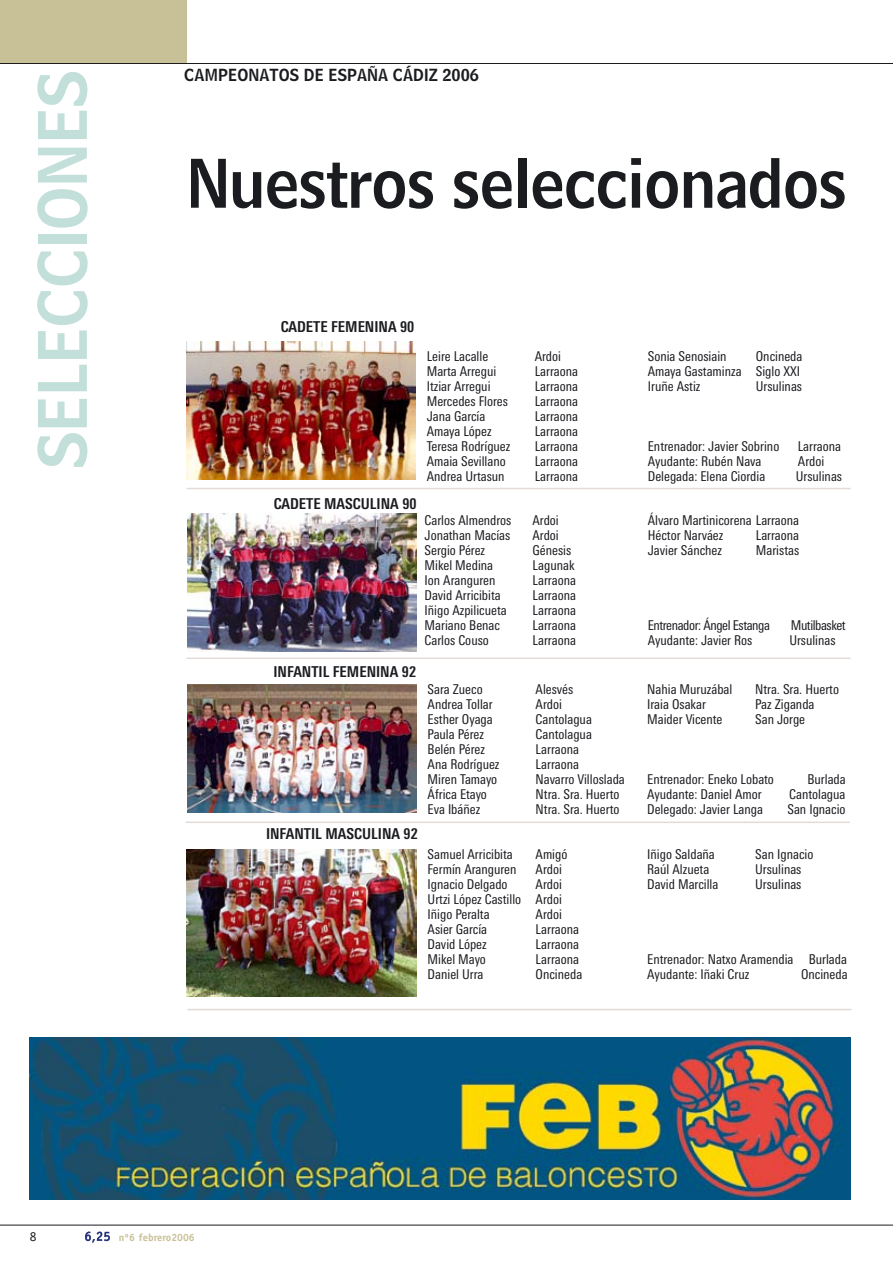
<style>
.page{position:relative;width:893px;height:1263px;background:#fff}
.page>*{position:absolute;margin:0;border:0;box-sizing:border-box;transform-origin:0 0}
.t1{font:66px "Bell Centennial BT Name And Number";letter-spacing:-.02em;color:#1b1c20}
.t2{font:66px "Bell Centennial BT Name And Number";letter-spacing:-.01em;color:#c3dfd9}
.t3{font:16.5px "Bell Centennial BT Name And Number";color:#1b1c20}
.t4{font:700 condensed 15px "Linotype Univers";color:#1b1c20}
.t5{font:condensed 13.5px/15px "Linotype Univers";color:#1b1c20}
.t6{font:condensed 13.5px "Linotype Univers";letter-spacing:-.03em;color:#1b1c20}
.t7{font:700 10.5px "Officina Sans";color:#c8c198}
</style>
<div class="page">
<div style="left:0;top:0;width:187px;height:64px;background:#c8c198"></div>
<hr style="left:0;top:63px;width:893px;height:1px;background:#1b1c20">
<hr style="left:0;top:1225px;width:893px;height:1px;background:#1b1c20">
<svg style="left:85px;top:1231px;width:25px;height:12px"></svg>
<img style="left:29px;top:1037px;width:822px;height:162px">
<img style="left:187px;top:342px;width:229px;height:138px">
<img style="left:187px;top:514px;width:229px;height:137px">
<img style="left:187px;top:685px;width:229px;height:127px">
<img style="left:186px;top:849px;width:230px;height:147px">
<hr style="left:186px;top:488px;width:665px;height:1px;background:#e2dbd8">
<hr style="left:186px;top:657px;width:665px;height:2px;background:#e2dbd8">
<hr style="left:186px;top:821px;width:664px;height:2px;background:#e2dbd8">
<hr style="left:187px;top:1009px;width:664px;height:1px;background:#e2dbd8">
<h1 class="t2" style="left:20px;top:469px;width:400px;rotate:-90deg">SELECCIONES</h1>
<p class="t3" style="left:184px;top:65px;width:296px">CAMPEONATOS DE ESPAÑA CÁDIZ 2006</p>
<h1 class="t1" style="left:186px;top:141px;width:662px">Nuestros seleccionados</h1>
<p class="t4" style="left:281px;top:318px;width:135px">CADETE FEMENINA 90</p>
<p class="t5" style="left:648px;top:349px;width:156px;text-indent:108px">Oncineda<br>Amaya Gastaminza Siglo XXI<br>Iruñe Astiz</p>
<p class="t5" style="left:648px;top:349px;width:80px">Sonia Senosiain</p>
<p class="t5" style="left:427px;top:349px;width:63px">Leire Lacalle</p>
<p class="t5" style="left:535px;top:349px;width:28px">Ardoi</p>
<p class="t5" style="left:427px;top:364px;width:71px">Marta Arregui</p>
<p class="t5" style="left:535px;top:364px;width:45px">Larraona</p>
<p class="t5" style="left:427px;top:379px;width:65px">Itziar Arregui</p>
<p class="t5" style="left:535px;top:379px;width:45px">Larraona</p>
<p class="t5" style="left:427px;top:394px;width:83px">Mercedes Flores</p>
<p class="t5" style="left:535px;top:394px;width:45px">Larraona</p>
<p class="t5" style="left:427px;top:409px;width:60px">Jana García</p>
<p class="t5" style="left:535px;top:409px;width:45px">Larraona</p>
<p class="t5" style="left:427px;top:424px;width:66px">Amaya López</p>
<p class="t5" style="left:535px;top:424px;width:45px">Larraona</p>
<p class="t5" style="left:427px;top:439px;width:85px">Teresa Rodríguez</p>
<p class="t5" style="left:535px;top:439px;width:45px">Larraona</p>
<p class="t5" style="left:427px;top:454px;width:81px">Amaia Sevillano</p>
<p class="t5" style="left:535px;top:454px;width:45px">Larraona</p>
<p class="t5" style="left:427px;top:469px;width:79px">Andrea Urtasun</p>
<p class="t5" style="left:535px;top:469px;width:45px">Larraona</p>
<p class="t5" style="left:756px;top:379px;width:48px">Ursulinas</p>
<p class="t5" style="left:648px;top:439px;width:133px">Entrenador: Javier Sobrino</p>
<p class="t5" style="left:798px;top:439px;width:45px">Larraona</p>
<p class="t5" style="left:648px;top:454px;width:115px">Ayudante: Rubén Nava</p>
<p class="t5" style="left:798px;top:454px;width:28px">Ardoi</p>
<p class="t5" style="left:648px;top:469px;width:119px">Delegada: Elena Ciordia</p>
<p class="t5" style="left:796px;top:469px;width:48px">Ursulinas</p>
<p class="t4" style="left:274px;top:495px;width:144px">CADETE MASCULINA 90</p>
<p class="t4" style="left:273px;top:663px;width:144px">INFANTIL FEMENINA 92</p>
<p class="t5" style="left:425px;top:513px;width:88px">Carlos Almendros</p>
<p class="t5" style="left:533px;top:513px;width:28px">Ardoi</p>
<p class="t5" style="left:425px;top:528px;width:87px">Jonathan Macías</p>
<p class="t5" style="left:533px;top:528px;width:28px">Ardoi</p>
<p class="t5" style="left:425px;top:543px;width:62px">Sergio Pérez</p>
<p class="t5" style="left:533px;top:543px;width:40px">Génesis</p>
<p class="t5" style="left:425px;top:558px;width:70px">Mikel Medina</p>
<p class="t5" style="left:533px;top:558px;width:43px">Lagunak</p>
<p class="t5" style="left:425px;top:573px;width:72px">Ion Aranguren</p>
<p class="t5" style="left:533px;top:573px;width:45px">Larraona</p>
<p class="t5" style="left:425px;top:588px;width:78px">David Arricibita</p>
<p class="t5" style="left:533px;top:588px;width:45px">Larraona</p>
<p class="t5" style="left:425px;top:603px;width:84px">Iñigo Azpilicueta</p>
<p class="t5" style="left:533px;top:603px;width:45px">Larraona</p>
<p class="t5" style="left:425px;top:618px;width:77px">Mariano Benac</p>
<p class="t5" style="left:533px;top:618px;width:45px">Larraona</p>
<p class="t5" style="left:425px;top:633px;width:66px">Carlos Couso</p>
<p class="t5" style="left:533px;top:633px;width:45px">Larraona</p>
<p class="t5" style="left:428px;top:682px;width:57px">Sara Zueco</p>
<p class="t5" style="left:536px;top:682px;width:39px">Alesvés</p>
<p class="t5" style="left:428px;top:697px;width:67px">Andrea Tollar</p>
<p class="t5" style="left:536px;top:697px;width:28px">Ardoi</p>
<p class="t5" style="left:428px;top:712px;width:67px">Esther Oyaga</p>
<p class="t5" style="left:536px;top:712px;width:58px">Cantolagua</p>
<p class="t5" style="left:428px;top:727px;width:58px">Paula Pérez</p>
<p class="t5" style="left:536px;top:727px;width:58px">Cantolagua</p>
<p class="t5" style="left:428px;top:742px;width:59px">Belén Pérez</p>
<p class="t5" style="left:536px;top:742px;width:45px">Larraona</p>
<p class="t5" style="left:428px;top:757px;width:73px">Ana Rodríguez</p>
<p class="t5" style="left:536px;top:757px;width:45px">Larraona</p>
<p class="t5" style="left:428px;top:772px;width:71px">Miren Tamayo</p>
<p class="t5" style="left:536px;top:772px;width:91px">Navarro Villoslada</p>
<p class="t5" style="left:428px;top:787px;width:61px">África Etayo</p>
<p class="t5" style="left:536px;top:787px;width:85px">Ntra. Sra. Huerto</p>
<p class="t5" style="left:428px;top:802px;width:54px">Eva Ibáñez</p>
<p class="t5" style="left:536px;top:802px;width:85px">Ntra. Sra. Huerto</p>
<p class="t4" style="left:266px;top:825px;width:153px">INFANTIL MASCULINA 92</p>
<p class="t5" style="left:428px;top:846px;width:87px">Samuel Arricibita</p>
<p class="t5" style="left:536px;top:846px;width:33px">Amigó</p>
<p class="t5" style="left:428px;top:861px;width:90px">Fermín Aranguren</p>
<p class="t5" style="left:536px;top:861px;width:28px">Ardoi</p>
<p class="t5" style="left:428px;top:876px;width:82px">Ignacio Delgado</p>
<p class="t5" style="left:428px;top:876px;width:136px;text-align:justify;text-indent:108px">Ardoi Urtzi López Castillo Ardoi Iñigo Peralta</p>
<p class="t5" style="left:536px;top:906px;width:28px">Ardoi</p>
<p class="t5" style="left:428px;top:921px;width:61px">Asier García</p>
<p class="t5" style="left:536px;top:921px;width:45px">Larraona</p>
<p class="t5" style="left:428px;top:936px;width:61px">David López</p>
<p class="t5" style="left:536px;top:936px;width:45px">Larraona</p>
<p class="t5" style="left:428px;top:951px;width:60px">Mikel Mayo</p>
<p class="t5" style="left:536px;top:951px;width:45px">Larraona</p>
<p class="t5" style="left:428px;top:966px;width:57px">Daniel Urra</p>
<p class="t5" style="left:536px;top:966px;width:48px">Oncineda</p>
<p class="t5" style="left:648px;top:513px;width:153px">Álvaro Martinicorena Larraona<br>Héctor Narváez</p>
<p class="t5" style="left:756px;top:528px;width:45px">Larraona</p>
<p class="t5" style="left:648px;top:543px;width:76px">Javier Sánchez</p>
<p class="t5" style="left:756px;top:543px;width:45px">Maristas</p>
<p class="t6" style="left:648px;top:617px;width:124px">Entrenador: Ángel Estanga</p>
<p class="t6" style="left:791px;top:617px;width:56px">Mutilbasket</p>
<p class="t5" style="left:648px;top:633px;width:106px">Ayudante: Javier Ros</p>
<p class="t5" style="left:789px;top:633px;width:48px">Ursulinas</p>
<p class="t5" style="left:647px;top:682px;width:87px">Nahia Muruzábal</p>
<p class="t5" style="left:755px;top:682px;width:85px">Ntra. Sra. Huerto</p>
<p class="t5" style="left:647px;top:697px;width:60px">Iraia Osakar</p>
<p class="t5" style="left:755px;top:697px;width:61px">Paz Ziganda</p>
<p class="t5" style="left:647px;top:712px;width:77px">Maider Vicente</p>
<p class="t5" style="left:755px;top:712px;width:51px">San Jorge</p>
<p class="t5" style="left:647px;top:772px;width:128px">Entrenador: Eneko Lobato</p>
<p class="t5" style="left:807px;top:772px;width:40px">Burlada</p>
<p class="t5" style="left:647px;top:787px;width:116px">Ayudante: Daniel Amor</p>
<p class="t5" style="left:789px;top:787px;width:58px">Cantolagua</p>
<p class="t5" style="left:647px;top:802px;width:117px">Delegado: Javier Langa</p>
<p class="t5" style="left:787px;top:802px;width:60px">San Ignacio</p>
<p class="t5" style="left:647px;top:846px;width:69px">Iñigo Saldaña</p>
<p class="t5" style="left:755px;top:846px;width:60px">San Ignacio</p>
<p class="t5" style="left:647px;top:861px;width:64px">Raúl Alzueta</p>
<p class="t5" style="left:755px;top:861px;width:48px">Ursulinas</p>
<p class="t5" style="left:647px;top:876px;width:73px">David Marcilla</p>
<p class="t5" style="left:755px;top:876px;width:48px">Ursulinas</p>
<p class="t5" style="left:647px;top:951px;width:201px">Entrenador: Natxo Aramendia Burlada<br>Ayudante: Iñaki Cruz</p>
<p class="t5" style="left:801px;top:966px;width:48px">Oncineda</p>
<p class="t7" style="left:119px;top:1231px;width:77px">nº6 febrero2006</p>
</div>
